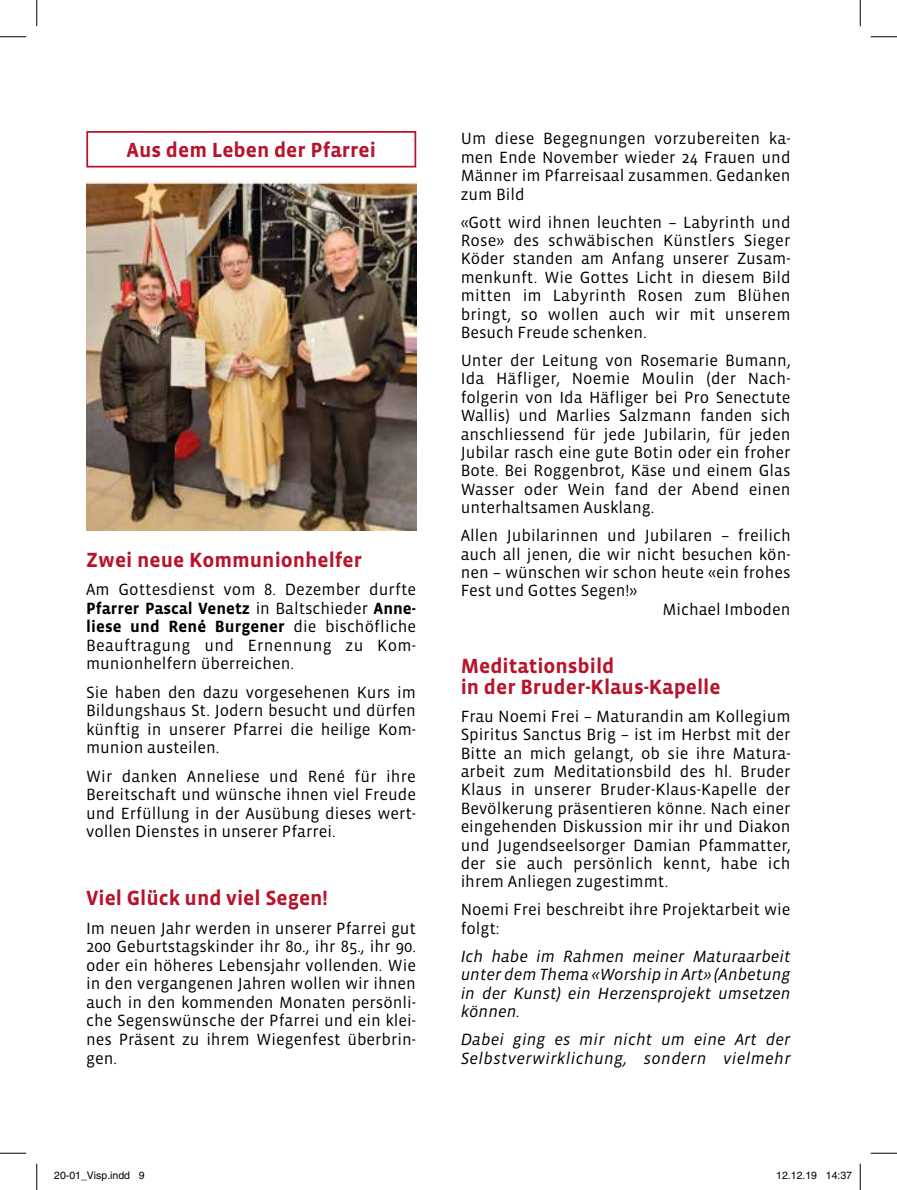
<style>
.page{position:relative;width:897px;height:1190px;background:#fff}
.page>*{position:absolute;margin:0;border:0;box-sizing:border-box;transform-origin:0 0}
.t1{font:700 21px/21px "Vista Sans";color:#b7142c}
.t2{font:16.62px/18.4px "Vista Sans";color:#000;text-align:justify}
.t3{font:italic 16.62px/18.4px "Vista Sans";letter-spacing:.01em;color:#000;text-align:justify}
.t4{font:10.5px "Helvetica";color:#000}
.s1{font-weight:700}
</style>
<div class="page">
<div style="left:86px;top:131px;width:330px;height:36px;border:2px solid #b7142c"></div>
<img style="left:86px;top:181px;width:330px;height:349px">
<svg style="left:0;top:36px;width:26px;height:1px"></svg>
<svg style="left:871px;top:36px;width:26px;height:1px"></svg>
<svg style="left:0;top:1153px;width:26px;height:1px"></svg>
<svg style="left:871px;top:1153px;width:26px;height:1px"></svg>
<svg style="left:36px;top:0;width:1px;height:26px"></svg>
<svg style="left:36px;top:1163px;width:1px;height:27px"></svg>
<svg style="left:860px;top:0;width:1px;height:26px"></svg>
<svg style="left:860px;top:1163px;width:1px;height:27px"></svg>
<p class="t1" style="left:127px;top:139px;width:251px">Aus dem Leben der Pfarrei</p>
<p class="t1" style="left:86px;top:549px;width:278px">Zwei neue Kommunionhelfer</p>
<p class="t2" style="left:86px;top:580px;width:332px">Am Gottesdienst vom 8. Dezember durfte <span class="s1">Pfarrer Pascal Venetz</span> in Baltschieder <span class="s1">Anne&shy;liese und René Burgener</span> die bischöfliche Beauftragung und Ernennung zu Kom&shy;munionhelfern überreichen.</p>
<p class="t2" style="left:86px;top:683px;width:331px">Sie haben den dazu vorgesehenen Kurs im Bildungshaus St. Jodern besucht und dürfen künftig in unserer Pfarrei die heilige Kom&shy;munion austeilen.</p>
<p class="t2" style="left:86px;top:767px;width:331px">Wir danken Anneliese und René für ihre Bereitschaft und wünsche ihnen viel Freude und Erfüllung in der Ausübung dieses wert&shy;vollen Dienstes in unserer Pfarrei.</p>
<p class="t1" style="left:86px;top:888px;width:243px">Viel Glück und viel Segen!</p>
<p class="t2" style="left:86px;top:919px;width:331px">Im neuen Jahr werden in unserer Pfarrei gut 200 Geburtstagskinder ihr 80., ihr 85., ihr 90. oder ein höheres Lebensjahr vollenden. Wie in den vergangenen Jahren wollen wir ihnen auch in den kommenden Monaten persönli&shy;che Segenswünsche der Pfarrei und ein klei&shy;nes Präsent zu ihrem Wiegenfest überbrin&shy;gen.</p>
<p class="t2" style="left:461px;top:130px;width:331px;text-align:left">Um diese Begegnungen vorzubereiten ka-- men Ende November wieder 24 Frauen und<br>Männer im Pfarreisaal zusammen. Gedanken zum Bild</p>
<p class="t2" style="left:461px;top:213px;width:331px">«Gott wird ihnen leuchten – Labyrinth und Rose» des schwäbischen Künstlers Sieger Köder standen am Anfang unserer Zusam&shy;menkunft. Wie Gottes Licht in diesem Bild mitten im Labyrinth Rosen zum Blühen bringt, so wollen auch wir mit unserem Besuch Freude schenken.</p>
<p class="t2" style="left:461px;top:351px;width:332px">Unter der Leitung von Rosemarie Bumann, Ida Häfliger, Noemie Moulin (der Nach&shy;folgerin von Ida Häfliger bei Pro Senectute Wallis) und Marlies Salzmann fanden sich anschliessend für jede Jubilarin, für jeden Jubilar rasch eine gute Botin oder ein froher Bote. Bei Roggenbrot, Käse und einem Glas Wasser oder Wein fand der Abend einen unterhaltsamen Ausklang.</p>
<p class="t2" style="left:461px;top:527px;width:332px">Allen Jubilarinnen und Jubilaren – freilich</p>
<p class="t2" style="left:461px;top:545px;width:331px">auch all jenen, die wir nicht besuchen kön-</p>
<p class="t2" style="left:461px;top:563px;width:331px">nen – wünschen wir schon heute «ein frohes</p>
<p class="t2" style="left:461px;top:582px;width:178px">Fest und Gottes Segen!»</p>
<p class="t2" style="left:662px;top:600px;width:130px">Michael Imboden</p>
<p class="t1" style="left:461px;top:655px;width:262px">Meditationsbild<br>in der Bruder-Klaus-Kapelle</p>
<p class="t2" style="left:461px;top:707px;width:331px">Frau Noemi Frei – Maturandin am Kollegium Spiritus Sanctus Brig – ist im Herbst mit der Bitte an mich gelangt, ob sie ihre Matura&shy;arbeit zum Meditationsbild des hl. Bruder Klaus in unserer Bruder-Klaus-Kapelle der Bevölkerung präsentieren könne. Nach einer eingehenden Diskussion mir ihr und Diakon und Jugendseelsorger Damian Pfammatter, der sie auch persönlich kennt, habe ich ihrem Anliegen zugestimmt.</p>
<p class="t2" style="left:461px;top:901px;width:331px">Noemi Frei beschreibt ihre Projektarbeit wie folgt:</p>
<p class="t3" style="left:461px;top:947px;width:331px">Ich habe im Rahmen meiner Maturaarbeit unter dem Thema «Worship in Art» (Anbetung in der Kunst) ein Herzensprojekt umsetzen können.</p>
<p class="t3" style="left:461px;top:1030px;width:331px">Dabei ging es mir nicht um eine Art der<br>Selbstverwirklichung, sondern vielmehr</p>
<p class="t4" style="left:54px;top:1169px;width:92px">20-01_Visp.indd 9</p>
<p class="t4" style="left:776px;top:1169px;width:77px">12.12.19 14:37</p>
</div>
